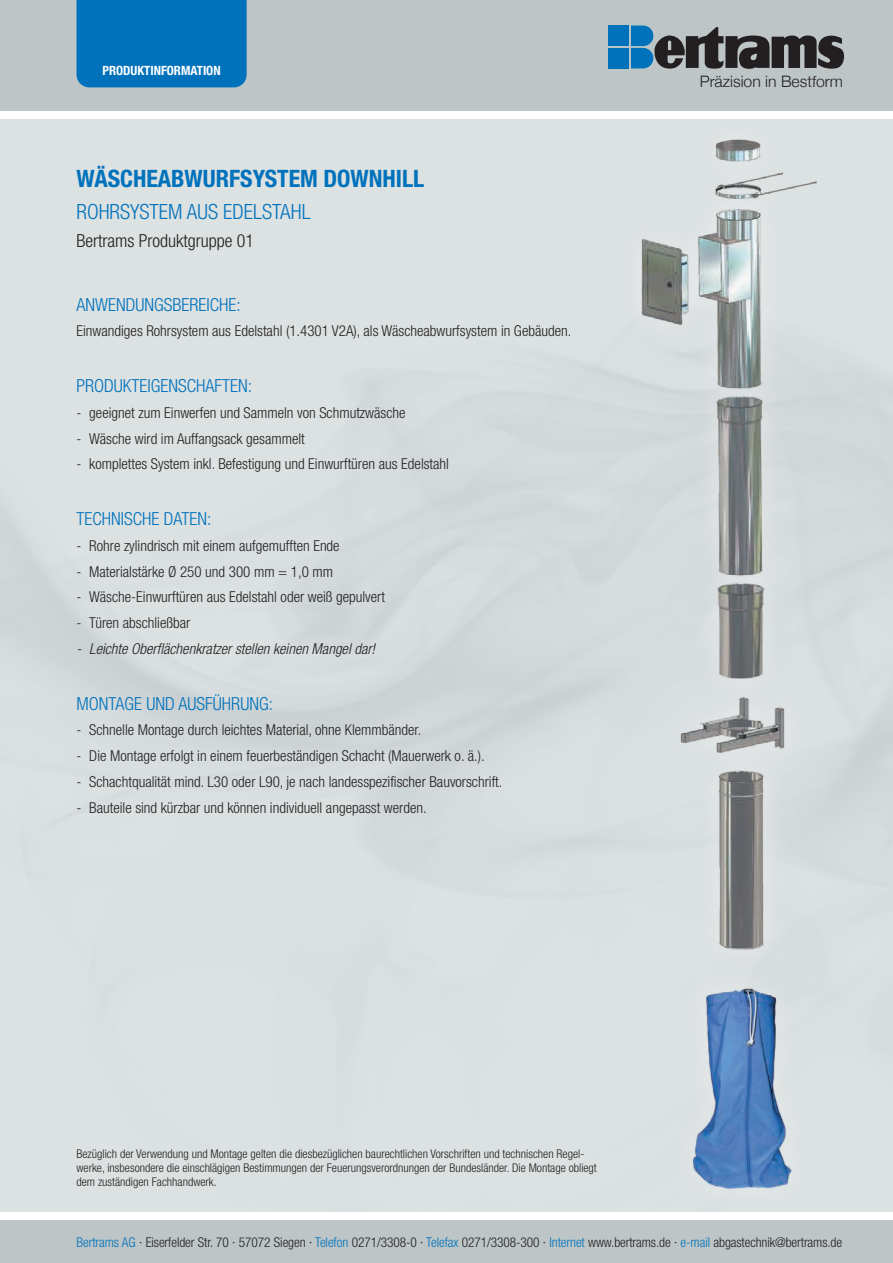
<style>
.page{position:relative;width:893px;height:1263px;background:#fff}
.page>*{position:absolute;margin:0;border:0;box-sizing:border-box;transform-origin:0 0}
.t1{font:700 condensed 24px "Helvetica Neue LT Std";color:#0072bc}
.t2{font:300 condensed 21px "Helvetica Neue LT Std";color:#0072bc}
.t3{font:300 condensed 18px "Helvetica Neue LT Std";color:#0072bc}
.t4{font:300 condensed 18px "Helvetica Neue LT Std";color:#231f20}
.t5{font:300 15.75px "Helvetica Neue";color:#231f20}
.t6{font:300 condensed 15px "Helvetica Neue LT Std";color:#231f20}
.t7{font:italic 300 condensed 15px "Helvetica Neue LT Std";color:#231f20}
.t8{font:300 condensed 13.5px "Helvetica Neue LT Std";letter-spacing:-.005em;color:#231f20}
.t9{font:700 condensed 12.75px "Helvetica Neue LT Std";color:#fff}
.t10{font:300 condensed 12px/14.4px "Helvetica Neue LT Std";color:#231f20}
.s1{color:#0072bc}
</style>
<div class="page">
<div style="left:0;top:1220px;width:893px;height:43px;background:#bdc5c6"></div>
<div style="left:0;top:0;width:893px;height:111px;background:#bdc5c6"></div>
<div style="left:608px;top:26px;width:21px;height:20px;background:#0072bc"></div>
<div style="left:608px;top:48px;width:21px;height:21px;background:#0072bc"></div>
<svg style="left:631px;top:26px;width:214px;height:43px"></svg>
<div style="left:77px;top:0;width:170px;height:87px;background:#0072bc"></div>
<img style="left:622px;top:119px;width:271px;height:1093px">
<p class="t9" style="left:102px;top:62px;width:120px">PRODUKTINFORMATION</p>
<h1 class="t1" style="left:77px;top:164px;width:349px">WÄSCHEABWURFSYSTEM DOWNHILL</h1>
<h2 class="t2" style="left:77px;top:199px;width:236px">ROHRSYSTEM AUS EDELSTAHL</h2>
<p class="t4" style="left:77px;top:230px;width:179px">Bertrams Produktgruppe 01</p>
<p class="t3" style="left:77px;top:294px;width:166px">ANWENDUNGSBEREICHE:</p>
<p class="t6" style="left:77px;top:322px;width:496px">Einwandiges Rohrsystem aus Edelstahl (1.4301 V2A), als Wäscheabwurfsystem in Gebäuden.</p>
<p class="t3" style="left:77px;top:375px;width:177px">PRODUKTEIGENSCHAFTEN:</p>
<p class="t6" style="left:77px;top:404px;width:330px">- geeignet zum Einwerfen und Sammeln von Schmutzwäsche</p>
<p class="t6" style="left:77px;top:430px;width:230px">- Wäsche wird im Auffangsack gesammelt</p>
<p class="t6" style="left:77px;top:455px;width:374px">- komplettes System inkl. Befestigung und Einwurftüren aus Edelstahl</p>
<p class="t3" style="left:77px;top:508px;width:136px">TECHNISCHE DATEN:</p>
<p class="t6" style="left:77px;top:537px;width:265px">- Rohre zylindrisch mit einem aufgemufften Ende</p>
<p class="t6" style="left:77px;top:563px;width:258px">- Materialstärke Ø 250 und 300 mm = 1,0 mm</p>
<p class="t6" style="left:77px;top:588px;width:310px">- Wäsche-Einwurftüren aus Edelstahl oder weiß gepulvert</p>
<p class="t6" style="left:77px;top:614px;width:115px">- Türen abschließbar</p>
<p class="t7" style="left:77px;top:640px;width:300px">- Leichte Oberflächenkratzer stellen keinen Mangel dar!</p>
<p class="t3" style="left:77px;top:693px;width:198px">MONTAGE UND AUSFÜHRUNG:</p>
<p class="t6" style="left:77px;top:721px;width:346px">- Schnelle Montage durch leichtes Material, ohne Klemmbänder.</p>
<p class="t6" style="left:77px;top:747px;width:410px">- Die Montage erfolgt in einem feuerbeständigen Schacht (Mauerwerk o. ä.).</p>
<p class="t6" style="left:77px;top:773px;width:427px">- Schachtqualität mind. L30 oder L90, je nach landesspezifischer Bauvorschrift.</p>
<p class="t6" style="left:77px;top:799px;width:352px">- Bauteile sind kürzbar und können individuell angepasst werden.</p>
<p class="t5" style="left:700px;top:69px;width:145px">Präzision in Bestform</p>
<p class="t10" style="left:77px;top:1146px;width:522px">Bezüglich der Verwendung und Montage gelten die diesbezüglichen baurechtlichen Vorschriften und technischen Regel&shy;werke, insbesondere die einschlägigen Bestimmungen der Feuerungsverordnungen der Bundesländer. Die Montage obliegt dem zuständigen Fachhandwerk.</p>
<p class="t8" style="left:77px;top:1234px;width:767px"><span class="s1">Bertrams AG</span> · Eiserfelder Str. 70 · 57072 Siegen · <span class="s1">Telefon</span> 0271/3308-0 · <span class="s1">Telefax</span> 0271/3308-300 · <span class="s1">Internet</span> www.bertrams.de · <span class="s1">e-mail</span> abgastechnik@bertrams.de</p>
</div>
